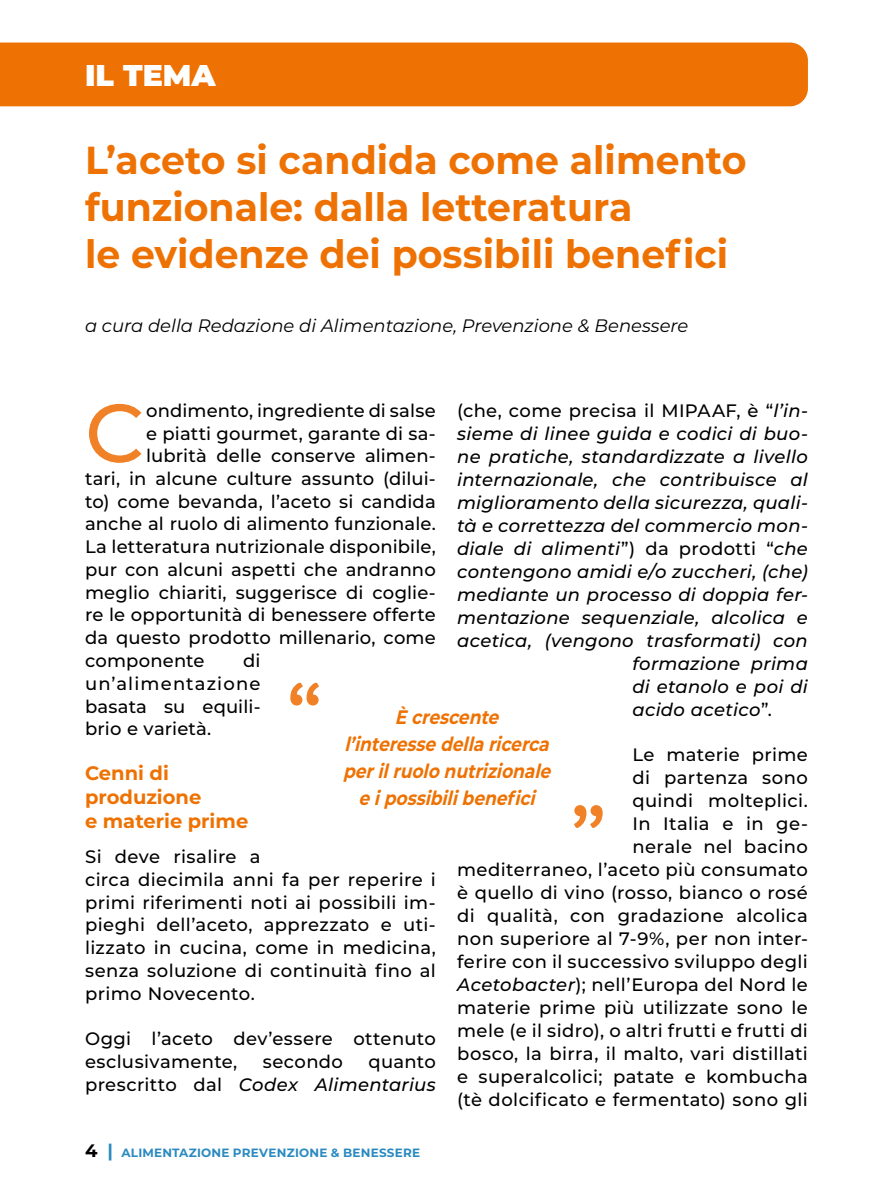
<style>
.page{position:relative;width:893px;height:1191px;background:#fff}
.page>*{position:absolute;margin:0;border:0;box-sizing:border-box;transform-origin:0 0}
.t1{font:500 82.35px "Montserrat";color:#f08126}
.t2{font:700 39px/46.8px "Montserrat";color:#ee7203}
.t3{font:900 30px "Montserrat";color:#fff}
.t4{font:italic 700 19.5px/27px "Montserrat";color:#ee7203;text-align:center;scale:.87 1}
.t5{font:700 19.5px/23.7px "Montserrat";color:#ee7203}
.t6{font:500 18px/23px "Montserrat";letter-spacing:.015em;color:#000}
.t7{font:italic 500 18px "Montserrat";letter-spacing:.015em;color:#000}
.t8{font:italic 18px "Montserrat";color:#000}
.t9{font:700 12px "Montserrat";letter-spacing:.02em;color:#2a8ac0}
.s1{font-style:italic}
.s2{font-style:normal}
.s3{font-size:18px;color:#000}
.s4{font-size:18px}
</style>
<div class="page">
<div style="left:0;top:43px;width:808px;height:63px;background:#ee7203"></div>
<svg style="left:574px;top:805px;width:29px;height:23px"></svg>
<svg style="left:290px;top:682px;width:29px;height:23px"></svg>
<h3 class="t3" style="left:85px;top:53px;width:132px">IL TEMA</h3>
<h2 class="t2" style="left:85px;top:135px;width:663px">L’aceto si candida come alimento funzionale: dalla letteratura<br>le evidenze dei possibili benefici</h2>
<p class="t8" style="left:85px;top:313px;width:605px">a cura della Redazione di Alimentazione, Prevenzione &amp; Benessere</p>
<p class="t6" style="left:457px;top:398px;width:352px">(che, come precisa il MIPAAF, è “<span class="s1">l’in-</span></p>
<p class="t7" style="left:457px;top:421px;width:352px">sieme di linee guida e codici di buo-</p>
<p class="t7" style="left:457px;top:444px;width:352px">ne pratiche, standardizzate a livello</p>
<p class="t7" style="left:457px;top:467px;width:352px">internazionale, che contribuisce al</p>
<p class="t7" style="left:457px;top:490px;width:352px">miglioramento della sicurezza, quali-</p>
<p class="t7" style="left:457px;top:513px;width:352px">tà e correttezza del commercio mon-</p>
<p class="t7" style="left:457px;top:536px;width:352px">diale di alimenti<span class="s2">”) da prodotti “</span>che</p>
<p class="t7" style="left:457px;top:559px;width:352px">contengono amidi e/o zuccheri, (che)</p>
<p class="t7" style="left:457px;top:582px;width:352px">mediante un processo di doppia fer-</p>
<p class="t7" style="left:457px;top:605px;width:352px">mentazione sequenziale, alcolica e</p>
<p class="t7" style="left:457px;top:627px;width:352px">acetica, (vengono trasformati) con</p>
<p class="t7" style="left:632px;top:650px;width:177px">formazione prima</p>
<p class="t7" style="left:632px;top:673px;width:177px">di etanolo e poi di</p>
<p class="t7" style="left:632px;top:696px;width:141px">acido acetico<span class="s2">”.</span></p>
<p class="t6" style="left:457px;top:743px;width:352px;text-align:right">Le materie prime<br>di partenza sono<br>quindi molteplici.<br>In Italia e in ge-<br>nerale nel bacino<br>mediterraneo, l’aceto più consumato è quello di vino (rosso, bianco o rosé di qualità, con gradazione alcolica non superiore al 7-9%, per non inter&shy;ferire con il successivo sviluppo degli<br><span class="s1">Acetobacter</span>); nell’Europa del Nord le materie prime più utilizzate sono le mele (e il sidro), o altri frutti e frutti di bosco, la birra, il malto, vari distillati e superalcolici; patate e kombucha (tè dolcificato e fermentato) sono gli</p>
<h1 class="t1" style="left:85px;top:375px;width:61px">C</h1>
<p class="t6" style="left:146px;top:398px;width:291px">ondimento, ingrediente di salse</p>
<p class="t6" style="left:146px;top:421px;width:291px">e piatti gourmet, garante di sa-</p>
<p class="t6" style="left:146px;top:443px;width:291px">lubrità delle conserve alimen-</p>
<p class="t6" style="left:85px;top:466px;width:352px">tari, in alcune culture assunto (dilui-</p>
<p class="t6" style="left:85px;top:489px;width:352px">to) come bevanda, l’aceto si candida</p>
<p class="t6" style="left:85px;top:512px;width:352px">anche al ruolo di alimento funzionale.</p>
<p class="t6" style="left:85px;top:534px;width:352px">La letteratura nutrizionale disponibile,</p>
<p class="t6" style="left:85px;top:557px;width:352px">pur con alcuni aspetti che andranno</p>
<p class="t6" style="left:85px;top:580px;width:352px">meglio chiariti, suggerisce di coglie-</p>
<p class="t6" style="left:85px;top:603px;width:352px">re le opportunità di benessere offerte</p>
<p class="t6" style="left:85px;top:625px;width:352px">da questo prodotto millenario, come</p>
<p class="t6" style="left:85px;top:648px;width:121px">componente</p>
<p class="t6" style="left:85px;top:648px;width:177px;text-align:justify;text-indent:158px">di un’alimentazione basata su equili&shy;brio e varietà.</p>
<p class="t5" style="left:85px;top:760px;width:165px">Cenni di produzione<br>e materie prime</p>
<p class="t6" style="left:85px;top:844px;width:352px">Si deve risalire a<br>circa diecimila anni fa per reperire i primi riferimenti noti ai possibili im&shy;pieghi dell’aceto, apprezzato e uti&shy;lizzato in cucina, come in medicina, senza soluzione di continuità fino al primo Novecento.</p>
<p class="t6" style="left:85px;top:1026px;width:352px">Oggi l’aceto dev’essere ottenuto esclusivamente,</p>
<p class="t4" style="left:343px;top:702px;width:247px">È crescente l’interessedellaricerca perilruolonutrizionale eipossibilibenefici</p>
<p class="t6" style="left:263px;top:1049px;width:82px">secondo</p>
<p class="t6" style="left:85px;top:1049px;width:352px;text-align:right">quanto<br>prescritto dal <span class="s1">Codex Alimentarius</span></p>
<p class="t9" style="left:85px;top:1144px;width:337px"><span class="s3">4</span> <span class="s4">|</span> ALIMENTAZIONE PREVENZIONE &amp; BENESSERE</p>
</div>
